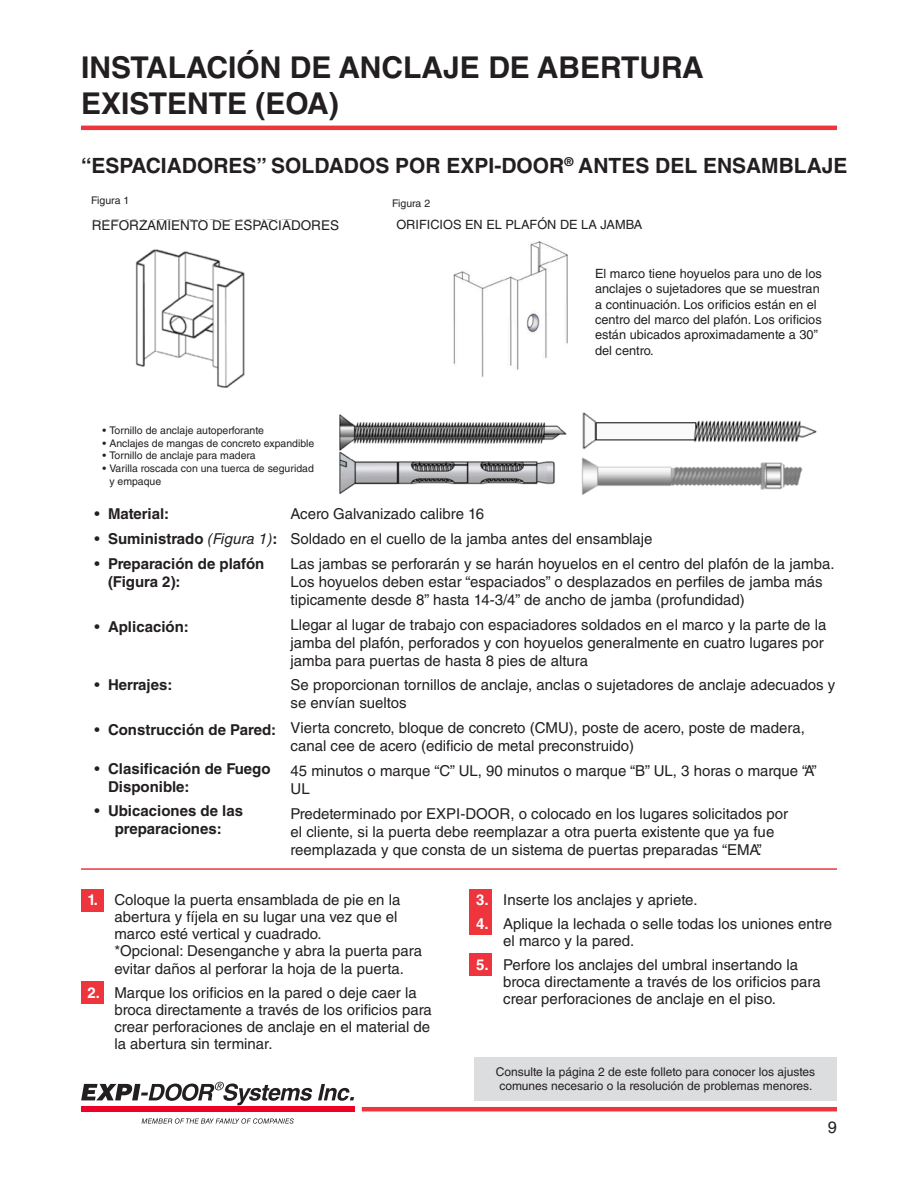
<style>
.page{position:relative;width:918px;height:1188px;background:#fff}
.page>*{position:absolute;margin:0;border:0;box-sizing:border-box;transform-origin:0 0}
.Page_headings{font:700 30px/36px "Helvetica LT Std";color:#231f20}
.Headings{font:700 21px "Helvetica LT Std";color:#231f20}
.t1{font:16.5px "Helvetica LT Std";color:#231f20}
.bullets{font:15px/17.2px "Helvetica LT Std";color:#231f20}
.t2{font:700 15px/18px "Helvetica LT Std";color:#231f20}
.t3{font:13.5px "Helvetica LT Std";color:#231f20}
.t4{font:12.75px/15.3px "Helvetica LT Std";color:#231f20}
.instructions{font:12px/13.5px "Helvetica LT Std";color:#231f20}
.t5{font:10.5px/12.6px "Helvetica LT Std";color:#231f20}
.s1{font-weight:400}
.s2{font-weight:400;font-style:italic}
.s3{font-weight:700;color:#fff}
</style>
<div class="page">
<hr style="left:81px;top:126px;width:756px;height:4px;background:#ee343d">
<svg style="left:81px;top:1082px;width:273px;height:23px"></svg>
<div style="left:81px;top:1107px;width:273px;height:5px;background:#ef0027"></div>
<svg style="left:142px;top:1118px;width:152px;height:6px"></svg>
<hr style="left:362px;top:1107px;width:475px;height:4px;background:#ee343d">
<div style="left:81px;top:889px;width:22px;height:23px;background:#ee343d"></div>
<div style="left:470px;top:889px;width:22px;height:23px;background:#ee343d"></div>
<div style="left:81px;top:981px;width:22px;height:23px;background:#ee343d"></div>
<div style="left:470px;top:953px;width:22px;height:22px;background:#ee343d"></div>
<div style="left:470px;top:912px;width:22px;height:22px;background:#ee343d"></div>
<hr style="left:81px;top:868px;width:756px;height:2px;background:#ee343d">
<img style="left:93px;top:219px;width:724px;height:276px">
<div style="left:474px;top:1057px;width:363px;height:44px;background:#dcdddf"></div>
<div style="left:92px;top:220px;width:256px;height:12px;background:#fff"></div>
<div style="left:595px;top:269px;width:242px;height:91px;background:#fff"></div>
<div style="left:396px;top:220px;width:276px;height:13px;background:#fff"></div>
<div style="left:103px;top:427px;width:217px;height:66px;background:#fff"></div>
<p class="Page_headings" style="left:81px;top:49px;width:624px">INSTALACIÓN DE ANCLAJE DE ABERTURA<br>EXISTENTE (EOA)</p>
<p class="Headings" style="left:81px;top:152px;width:768px">“ESPACIADORES” SOLDADOS POR EXPI-DOOR<sup>®</sup> ANTES DEL ENSAMBLAJE</p>
<p class="t5" style="left:91px;top:194px;width:40px">Figura 1</p>
<p class="t5" style="left:392px;top:197px;width:40px">Figura 2</p>
<p class="t3" style="left:92px;top:217px;width:249px">REFORZAMIENTO DE ESPACIADORES</p>
<p class="t4" style="left:396px;top:217px;width:248px">ORIFICIOS EN EL PLAFÓN DE LA JAMBA</p>
<p class="t5" style="left:103px;top:424px;width:163px">• Tornillo de anclaje autoperforante</p>
<p class="t5" style="left:103px;top:437px;width:213px">• Anclajes de mangas de concreto expandible</p>
<p class="t5" style="left:103px;top:449px;width:155px">• Tornillo de anclaje para madera</p>
<p class="t5" style="left:109px;top:462px;width:206px;text-indent:-7px">• Varilla roscada con una tuerca de seguridad y empaque</p>
<p class="t4" style="left:595px;top:266px;width:228px">El marco tiene hoyuelos para uno de los anclajes o sujetadores que se muestran a continuación. Los orificios están en el centro del marco del plafón. Los orificios están ubicados aproximadamente a 30” del centro.</p>
<p class="t2" style="left:94px;top:505px;width:76px"><span class="s1">•</span> Material:</p>
<p class="t2" style="left:94px;top:530px;width:184px"><span class="s1">•</span> Suministrado <span class="s2">(Figura 1)</span>:</p>
<p class="t2" style="left:108px;top:554px;width:158px;text-indent:-14px"><span class="s1">•</span> Preparación de plafón (Figura 2):</p>
<p class="t2" style="left:94px;top:617px;width:96px"><span class="s1">•</span> Aplicación:</p>
<p class="t2" style="left:94px;top:676px;width:79px"><span class="s1">•</span> Herrajes:</p>
<p class="t2" style="left:94px;top:721px;width:183px"><span class="s1">•</span> Construcción de Pared:</p>
<p class="t2" style="left:108px;top:759px;width:164px;text-indent:-14px"><span class="s1">•</span> Clasificación de Fuego<br>Disponible:</p>
<p class="t2" style="left:94px;top:802px;width:150px;text-align:center"><span class="s1">•</span> Ubicaciones de las preparaciones:</p>
<p class="bullets" style="left:291px;top:505px;width:195px">Acero Galvanizado calibre 16</p>
<p class="bullets" style="left:291px;top:530px;width:364px">Soldado en el cuello de la jamba antes del ensamblaje</p>
<p class="bullets" style="left:291px;top:554px;width:546px;line-height:18px">Las jambas se perforarán y se harán hoyuelos en el centro del plafón de la jamba.<br>Los hoyuelos deben estar “espaciados” o desplazados en perfiles de jamba más tipicamente desde 8” hasta 14-3/4” de ancho de jamba (profundidad)</p>
<p class="bullets" style="left:291px;top:615px;width:537px;line-height:18px">Llegar al lugar de trabajo con espaciadores soldados en el marco y la parte de la jamba del plafón, perforados y con hoyuelos generalmente en cuatro lugares por jamba para puertas de hasta 8 pies de altura</p>
<p class="bullets" style="left:291px;top:676px;width:546px;line-height:18px">Se proporcionan tornillos de anclaje, anclas o sujetadores de anclaje adecuados y se envían sueltos</p>
<p class="bullets" style="left:291px;top:719px;width:516px;line-height:18px">Vierta concreto, bloque de concreto (CMU), poste de acero, poste de madera, canal cee de acero (edificio de metal preconstruido)</p>
<p class="bullets" style="left:291px;top:761px;width:528px;line-height:18px">45 minutos o marque “C” UL, 90 minutos o marque “B” UL, 3 horas o marque “A”<br>UL</p>
<p class="bullets" style="left:291px;top:804px;width:499px;line-height:18px">Predeterminado por EXPI-DOOR, o colocado en los lugares solicitados por el cliente, si la puerta debe reemplazar a otra puerta existente que ya fue reemplazada y que consta de un sistema de puertas preparadas “EMA”.</p>
<p class="bullets" style="left:114px;top:891px;width:309px;text-indent:-27px"><span class="s3">1.</span> Coloque la puerta ensamblada de pie en la abertura y fíjela en su lugar una vez que el marco esté vertical y cuadrado.<br>*Opcional: Desenganche y abra la puerta para evitar daños al perforar la hoja de la puerta.</p>
<p class="bullets" style="left:114px;top:984px;width:319px;text-indent:-27px"><span class="s3">2.</span> Marque los orificios en la pared o deje caer la broca directamente a través de los orificios para crear perforaciones de anclaje en el material de la abertura sin terminar.</p>
<p class="bullets" style="left:476px;top:891px;width:223px"><span class="s3">3.</span> Inserte los anclajes y apriete.</p>
<p class="bullets" style="left:503px;top:915px;width:330px;text-indent:-27px"><span class="s3">4.</span> Aplique la lechada o selle todas los uniones entre el marco y la pared.</p>
<p class="bullets" style="left:503px;top:956px;width:319px;text-indent:-27px"><span class="s3">5.</span> Perfore los anclajes del umbral insertando la broca directamente a través de los orificios para crear perforaciones de anclaje en el piso.</p>
<p class="instructions" style="left:496px;top:1065px;width:321px">Consulte la página 2 de este folleto para conocer los ajustes comunes necesario o la resolución de problemas menores.</p>
<p class="t1" style="left:828px;top:1117px;width:11px">9</p>
</div>
